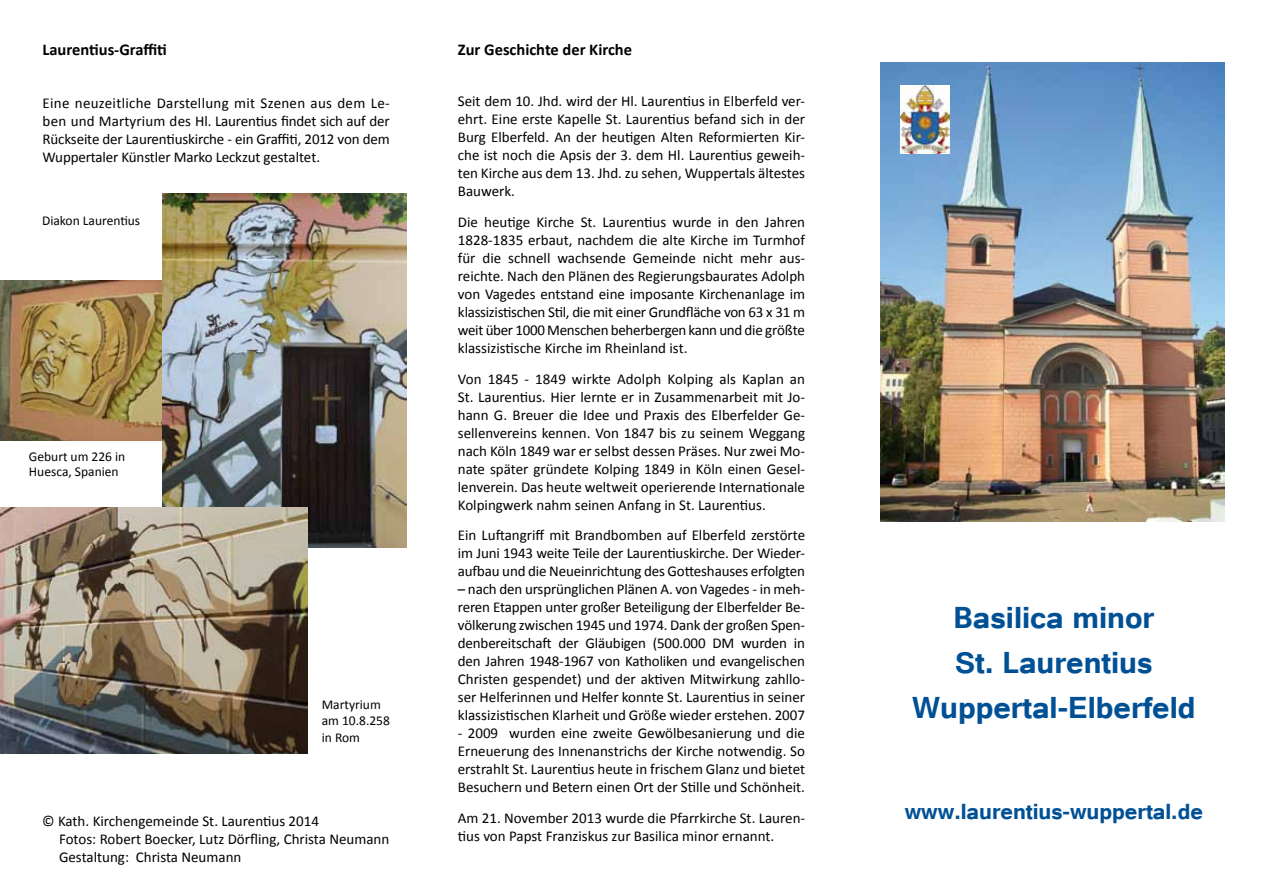
<style>
.page{position:relative;width:1263px;height:893px;background:#fff}
.page>*{position:absolute;margin:0;border:0;box-sizing:border-box;transform-origin:0 0}
.t1{font:700 37.5px/45px "Tunga";color:#005095;text-align:center}
.t2{font:700 27px "Tunga";color:#005095}
.t3{font:700 16.5px "Calibri";color:#000}
.t4{font:15px/18px "Calibri";color:#000;text-align:justify}
.t5{font:13.5px/16.2px "Calibri";color:#000}
</style>
<div class="page">
<img style="left:880px;top:63px;width:345px;height:459px">
<img style="left:900px;top:85px;width:49px;height:69px">
<img style="left:0;top:281px;width:162px;height:160px">
<img style="left:162px;top:194px;width:245px;height:354px">
<img style="left:0;top:508px;width:308px;height:246px">
<p class="t3" style="left:43px;top:39px;width:126px">Laurentius-Graffiti</p>
<p class="t4" style="left:43px;top:94px;width:349px">Eine neuzeitliche Darstellung mit Szenen aus dem Le&shy;ben und Martyrium des Hl. Laurentius findet sich auf der Rückseite der Laurentiuskirche - ein Graffiti, 2012 von dem Wuppertaler Künstler Marko Leckzut gestaltet.</p>
<p class="t5" style="left:42px;top:212px;width:100px">Diakon Laurentius</p>
<p class="t5" style="left:29px;top:449px;width:98px;line-height:15px">Geburt um 226 in<br>Huesca, Spanien</p>
<p class="t5" style="left:322px;top:697px;width:70px">Martyrium am 10.8.258 in Rom</p>
<p class="t4" style="left:59px;top:812px;width:332px;text-align:left;text-indent:-17px">© Kath. Kirchengemeinde St. Laurentius 2014<br>Fotos: Robert Boecker, Lutz Dörfling, Christa Neumann<br>Gestaltung: Christa Neumann</p>
<p class="t3" style="left:458px;top:39px;width:176px">Zur Geschichte der Kirche</p>
<p class="t4" style="left:458px;top:92px;width:349px">Seit dem 10. Jhd. wird der Hl. Laurentius in Elberfeld ver&shy;ehrt. Eine erste Kapelle St. Laurentius befand sich in der Burg Elberfeld. An der heutigen Alten Reformierten Kir&shy;che ist noch die Apsis der 3. dem Hl. Laurentius geweih&shy;ten Kirche aus dem 13. Jhd. zu sehen, Wuppertals ältestes Bauwerk.</p>
<p class="t4" style="left:458px;top:213px;width:349px">Die heutige Kirche St. Laurentius wurde in den Jahren 1828-1835 erbaut, nachdem die alte Kirche im Turmhof für die schnell wachsende Gemeinde nicht mehr aus&shy;reichte. Nach den Plänen des Regierungsbaurates Adolph von Vagedes entstand eine imposante Kirchenanlage im klassizistischen Stil, die mit einer Grundfläche von 63 x 31 m weit über 1000 Menschen beherbergen kann und die größte klassizistische Kirche im Rheinland ist.</p>
<p class="t4" style="left:458px;top:370px;width:349px">Von 1845 - 1849 wirkte Adolph Kolping als Kaplan an St. Laurentius. Hier lernte er in Zusammenarbeit mit Jo&shy;hann G. Breuer die Idee und Praxis des Elberfelder Ge&shy;sellenvereins kennen. Von 1847 bis zu seinem Weggang nach Köln 1849 war er selbst dessen Präses. Nur zwei Mo&shy;nate später gründete Kolping 1849 in Köln einen Gesel&shy;lenverein. Das heute weltweit operierende Internationale Kolpingwerk nahm seinen Anfang in St. Laurentius.</p>
<p class="t4" style="left:458px;top:526px;width:349px">Ein Luftangriff mit Brandbomben auf Elberfeld zerstörte im Juni 1943 weite Teile der Laurentiuskirche. Der Wieder&shy;aufbau und die Neueinrichtung des Gotteshauses erfolgten</p>
<p class="t4" style="left:458px;top:580px;width:349px">– nach den ursprünglichen Plänen A. von Vagedes - in meh&shy;reren Etappen unter großer Beteiligung der Elberfelder Be&shy;völkerung zwischen 1945 und 1974. Dank der großen Spen&shy;denbereitschaft der Gläubigen (500.000 DM wurden in den Jahren 1948-1967 von Katholiken und evangelischen Christen gespendet) und der aktiven Mitwirkung zahllo&shy;ser Helferinnen und Helfer konnte St. Laurentius in seiner klassizistischen Klarheit und Größe wieder erstehen. 2007</p>
<p class="t4" style="left:458px;top:724px;width:349px">- 2009 wurden eine zweite Gewölbesanierung und die Erneuerung des Innenanstrichs der Kirche notwendig. So erstrahlt St. Laurentius heute in frischem Glanz und bietet Besuchern und Betern einen Ort der Stille und Schönheit.</p>
<p class="t4" style="left:458px;top:809px;width:349px">Am 21. November 2013 wurde die Pfarrkirche St. Lauren&shy;tius von Papst Franziskus zur Basilica minor ernannt.</p>
<h1 class="t1" style="left:912px;top:593px;width:285px">Basilica minor<br>St. Laurentius<br>Wuppertal-Elberfeld</h1>
<h2 class="t2" style="left:905px;top:794px;width:300px">www.laurentius-wuppertal.de</h2>
</div>
